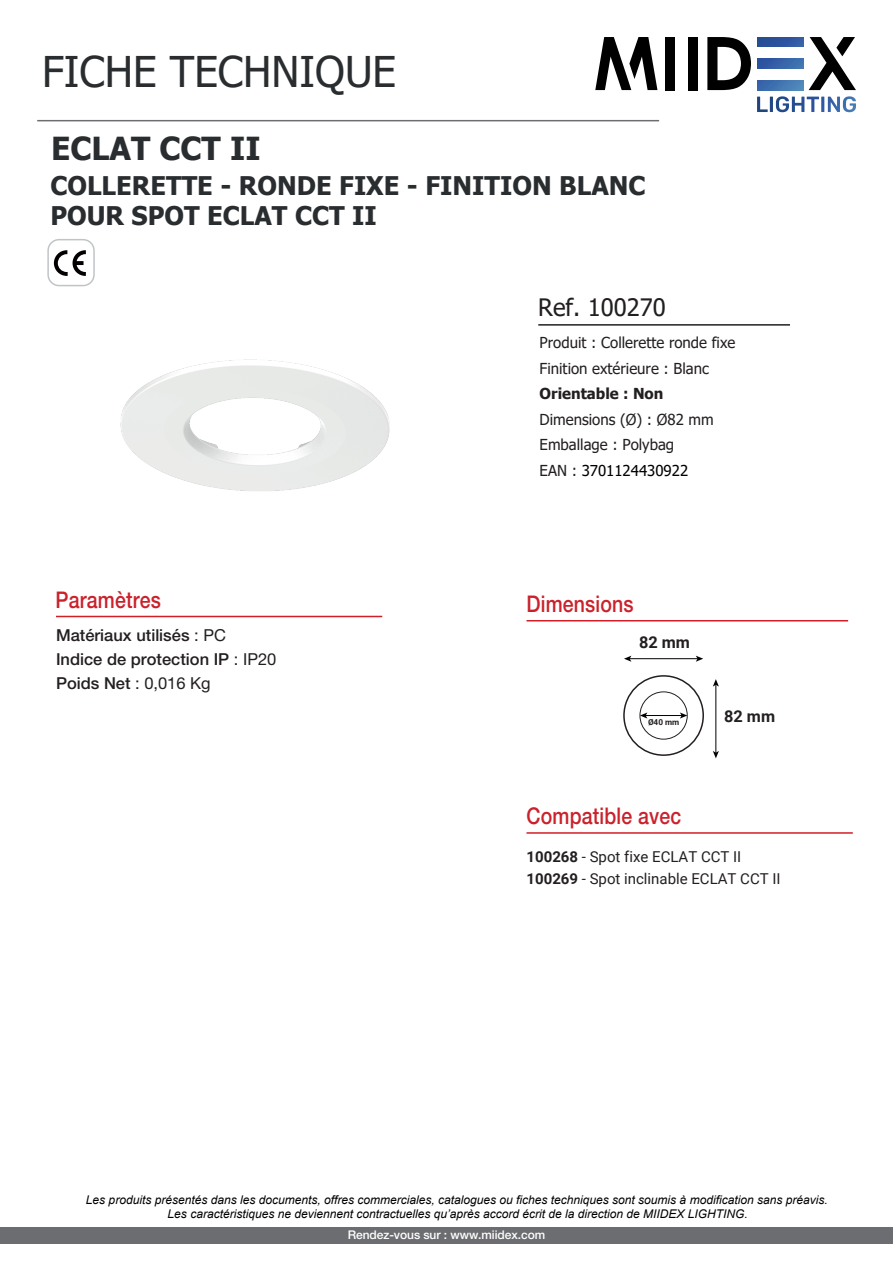
<style>
.page{position:relative;width:893px;height:1263px;background:#fff}
.page>*{position:absolute;margin:0;border:0;box-sizing:border-box;transform-origin:0 0}
.t1{font:42.3px "Tahoma";color:#292d2f}
.t2{font:700 31.65px "Tahoma";color:#292d2f}
.t3{font:700 25.65px/30.6px "Tahoma";color:#292d2f}
.t4{font:24px "Tahoma";color:#231f20}
.t5{font:500 22.95px "Helvetica Neue LT Std";letter-spacing:.01em;color:#cb212b;scale:.85 1}
.t6{font:500 16.5px/23.9px "Helvetica Neue LT Std";color:#231f20}
.t7{font:700 16.35px "Roboto";color:#231f20}
.t8{font:15.15px/25.5px "Tahoma";color:#231f20}
.t9{font:700 15.15px "Tahoma";color:#231f20}
.t10{font:15px/22.5px "Roboto";color:#231f20}
.t11{font:15px "Tahoma";color:#000}
.t12{font:italic 12px "Arial";color:#000001}
.t13{font:500 12px "Helvetica Neue LT Std";letter-spacing:-.005em;color:#fff}
.t14{font:700 8.25px "Roboto";color:#231f20}
.s1{font-size:15.15px;color:#231f20}
.s2{font-weight:400}
.s3{font-weight:700}
</style>
<div class="page">
<hr style="left:538px;top:324px;width:252px;height:2px;background:#231f20">
<div style="left:47px;top:239px;width:48px;height:47px;border:1px solid #c1c4c7;border-radius:11px"></div>
<svg style="left:54px;top:250px;width:32px;height:26px"></svg>
<div style="left:0;top:1227px;width:893px;height:16px;background:#6c6d70"></div>
<img style="left:120px;top:359px;width:270px;height:132px">
<div style="left:623px;top:675px;width:81px;height:81px;border:2px solid #231f20;border-radius:40px"></div>
<div style="left:639px;top:691px;width:49px;height:49px;border:1px solid #231f20;border-radius:24px"></div>
<hr style="left:629px;top:658px;width:69px;height:1px;background:#000001">
<svg style="left:624px;top:656px;width:7px;height:6px"></svg>
<svg style="left:696px;top:656px;width:7px;height:6px"></svg>
<hr style="left:645px;top:715px;width:37px;height:1px;background:#000001">
<svg style="left:640px;top:712px;width:7px;height:6px"></svg>
<svg style="left:680px;top:712px;width:7px;height:6px"></svg>
<hr style="left:715px;top:684px;width:1px;height:69px;background:#000001">
<svg style="left:713px;top:679px;width:6px;height:7px"></svg>
<svg style="left:713px;top:751px;width:6px;height:7px"></svg>
<hr style="left:56px;top:616px;width:326px;height:1px;background:#d01f26">
<hr style="left:526px;top:620px;width:322px;height:1px;background:#d01f26">
<hr style="left:526px;top:832px;width:327px;height:2px;background:#d01f26">
<svg style="left:809px;top:37px;width:47px;height:53px"></svg>
<svg style="left:707px;top:37px;width:44px;height:53px"></svg>
<div style="left:688px;top:37px;width:10px;height:53px;background:#000001"></div>
<div style="left:665px;top:37px;width:10px;height:53px;background:#000001"></div>
<svg style="left:757px;top:96px;width:99px;height:16px"></svg>
<svg style="left:595px;top:37px;width:62px;height:53px"></svg>
<svg style="left:757px;top:37px;width:46px;height:9px"></svg>
<svg style="left:757px;top:59px;width:46px;height:9px"></svg>
<svg style="left:757px;top:81px;width:46px;height:9px"></svg>
<hr style="left:37px;top:120px;width:622px;height:1px;background:#6c6d70">
<h1 class="t1" style="left:42px;top:43px;width:356px">FICHE TECHNIQUE</h1>
<h2 class="t2" style="left:51px;top:126px;width:211px">ECLAT CCT II</h2>
<h3 class="t3" style="left:50px;top:171px;width:597px">COLLERETTE - RONDE FIXE - FINITION BLANC<br>POUR SPOT ECLAT CCT II</h3>
<h3 class="t4" style="left:538px;top:291px;width:129px">Ref. 100270</h3>
<p class="t8" style="left:540px;top:331px;width:197px">Produit : Collerette ronde fixe<br>Finition extérieure : Blanc</p>
<p class="t9" style="left:540px;top:383px;width:125px">Orientable : Non</p>
<p class="t8" style="left:540px;top:407px;width:176px">Dimensions (Ø) : Ø82 mm<br>Emballage : Polybag</p>
<p class="t11" style="left:540px;top:460px;width:150px"><span class="s1">EAN :</span> 3701124430922</p>
<h3 class="t5" style="left:56px;top:586px;width:125px">Paramètres</h3>
<h3 class="t5" style="left:526px;top:590px;width:128px">Dimensions</h3>
<h3 class="t6" style="left:56px;top:623px;width:222px">Matériaux utilisés <span class="s2">: PC<br></span>Indice de protection IP <span class="s2">: IP20<br></span>Poids Net <span class="s2">: 0,016 Kg</span></h3>
<h3 class="t7" style="left:639px;top:631px;width:52px">82 mm</h3>
<p class="t14" style="left:648px;top:716px;width:33px">Ø40 mm</p>
<h3 class="t7" style="left:724px;top:704px;width:52px">82 mm</h3>
<h3 class="t5" style="left:526px;top:802px;width:184px">Compatible avec</h3>
<p class="t10" style="left:526px;top:845px;width:256px"><span class="s3">100268</span> - Spot fixe ECLAT CCT II<br><span class="s3">100269</span> - Spot inclinable ECLAT CCT II</p>
<p class="t12" style="left:86px;top:1191px;width:743px">Les produits présentés dans les documents, offres commerciales, catalogues ou fiches techniques sont soumis à modification sans préavis.</p>
<p class="t12" style="left:168px;top:1206px;width:582px">Les caractéristiques ne deviennent contractuelles qu’après accord écrit de la direction de MIIDEX LIGHTING.</p>
<p class="t13" style="left:348px;top:1227px;width:199px">Rendez-vous sur : www.miidex.com</p>
</div>
